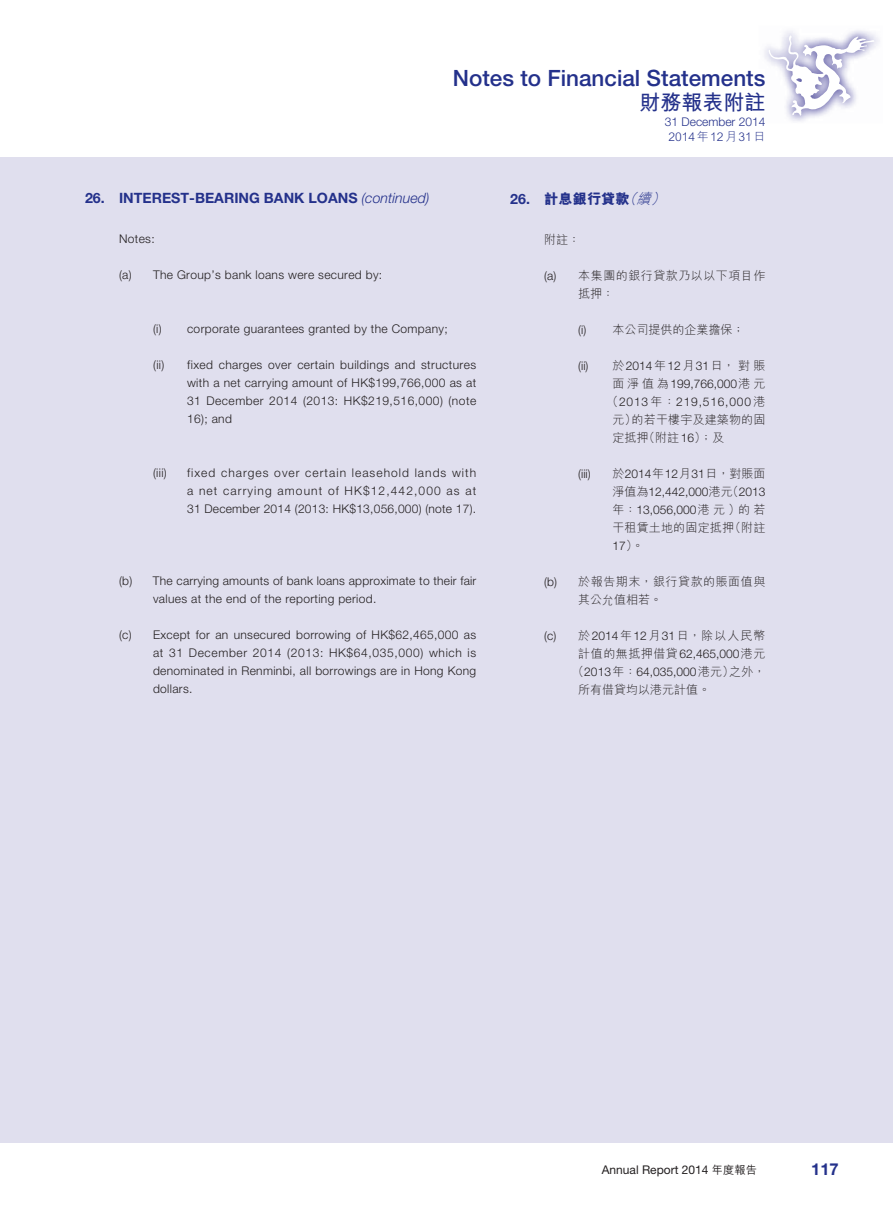
<style>
.page{position:relative;width:893px;height:1212px;background:#fff}
.page>*{position:absolute;margin:0;border:0;box-sizing:border-box;transform-origin:0 0}
.t1{font:500 22.5px "Helvetica Neue LT Std";color:#24318b}
.t2{font:21px "M Hei HK Bold B5 pc H";color:#24318b}
.t3{font:700 16.5px "Helvetica Neue LT Std";color:#24318b}
.t4{font:700 14.25px "Helvetica Neue LT Std";color:#24318b}
.t5{font:14.25px "M Hei HK Xbold B5 pc H";color:#24318b}
.t6{font:300 12px/18px "Helvetica Neue LT Std";letter-spacing:.03em;color:#231f20;text-align:justify}
.t7{font:300 12px/18px "Helvetica Neue LT Std";color:#231f20;text-align:center}
.t8{font:12px/18px "M Hei HK Light B5 pc H";letter-spacing:.015em;color:#231f20}
.t9{font:12px/18px "M Hei HK Light B5 pc H";letter-spacing:.04em;color:#231f20}
.t10{font:12px/18px "M Hei HK Light B5 pc H";letter-spacing:.045em;color:#231f20}
.t11{font:12px "Helvetica Neue LT Std";color:#231f20}
.t12{font:300 12px "Helvetica Neue LT Std";color:#24318b}
.t13{font:12px "M Hei HK Light B5 pc H";letter-spacing:.06em;color:#24318b}
.s1{font-weight:300;font-style:italic}
.s2{font-family:"Helvetica Neue LT Std";font-weight:700}
.s3{font-family:"M Hei HK Light B5 pc H";font-style:italic}
.s4{font-family:"Helvetica Neue LT Std";font-weight:300}
.s5{font-family:"M Hei HK Light B5 pc H";font-weight:400}
.s6{font-family:"M Hei HK Medium B5 pc H";font-size:11.25px}
</style>
<div class="page">
<div style="left:0;top:157px;width:893px;height:986px;background:#e0dfee"></div>
<svg style="left:760px;top:35px;width:114px;height:88px"></svg>
<h1 class="t1" style="left:453px;top:70px;width:314px">Notes to Financial Statements</h1>
<h2 class="t2" style="left:639px;top:94px;width:127px">財務報表附註</h2>
<p class="t12" style="left:665px;top:117px;width:102px">31 December 2014</p>
<p class="t13" style="left:668px;top:132px;width:98px">2014年12月31日</p>
<p class="t4" style="left:85px;top:193px;width:346px">26. INTEREST-BEARING BANK LOANS <span class="s1">(continued)</span></p>
<p class="t6" style="left:119px;top:232px;width:37px">Notes:</p>
<p class="t6" style="left:119px;top:268px;width:265px">(a) The Group’s bank loans were secured by:</p>
<p class="t6" style="left:153px;top:322px;width:296px">(i) corporate guarantees granted by the Company;</p>
<p class="t6" style="left:153px;top:358px;width:13px">(ii)</p>
<p class="t6" style="left:187px;top:358px;width:291px">fixed charges over certain buildings and structures with a net carrying amount of HK$199,766,000 as at 31 December 2014 (2013: HK$219,516,000) (note 16); and</p>
<p class="t6" style="left:153px;top:466px;width:15px">(iii)</p>
<p class="t6" style="left:187px;top:466px;width:291px">fixed charges over certain leasehold lands with a net carrying amount of HK$12,442,000 as at 31 December 2014 (2013: HK$13,056,000) (note 17).</p>
<p class="t6" style="left:153px;top:574px;width:325px;text-indent:-34px">(b) The carrying amounts of bank loans approximate to their fair values at the end of the reporting period.</p>
<p class="t6" style="left:153px;top:628px;width:325px;text-indent:-34px">(c) Except for an unsecured borrowing of HK$62,465,000 as at 31 December 2014 (2013: HK$64,035,000) which is denominated in Renminbi, all borrowings are in Hong Kong dollars.</p>
<p class="t5" style="left:510px;top:193px;width:160px"><span class="s2">26.</span> 計息銀行貸款<span class="s3">（續）</span></p>
<p class="t8" style="left:544px;top:232px;width:37px">附註：</p>
<p class="t9" style="left:578px;top:268px;width:189px;text-indent:-34px"><span class="s4">(a)</span> 本集團的銀行貸款乃以以下項目作抵押：</p>
<p class="t8" style="left:578px;top:322px;width:168px"><span class="s4">(i)</span> 本公司提供的企業擔保；</p>
<p class="t6" style="left:578px;top:358px;width:12px">(ii)</p>
<p class="t7" style="left:606px;top:358px;width:161px"><span class="s5">於</span>2014<span class="s5">年</span>12<span class="s5">月</span>31<span class="s5">日，對賬面淨值為</span>199,766,000<span class="s5">港元（</span>2013 <span class="s5">年：</span>219,516,000 <span class="s5">港</span></p>
<p class="t8" style="left:612px;top:412px;width:155px">元）的若干樓宇及建築物的固定抵押（附註<span class="s4">16</span>）；及</p>
<p class="t6" style="left:578px;top:466px;width:14px">(iii)</p>
<p class="t8" style="left:612px;top:466px;width:155px">於<span class="s4">2014</span>年<span class="s4">12</span>月<span class="s4">31</span>日，對賬面</p>
<p class="t7" style="left:612px;top:484px;width:155px;text-align:left"><span class="s5">淨值為</span>12,442,000<span class="s5">港元（</span>2013<span class="s5">年：</span>13,056,000<span class="s5">港元）的若</span></p>
<p class="t8" style="left:612px;top:520px;width:155px">干租賃土地的固定抵押（附註</p>
<p class="t6" style="left:612px;top:538px;width:33px">17<span class="s5">）。</span></p>
<p class="t10" style="left:578px;top:574px;width:189px;text-indent:-34px"><span class="s4">(b)</span> 於報告期末，銀行貸款的賬面值與其公允值相若。</p>
<p class="t6" style="left:544px;top:628px;width:223px">(c) <span class="s5">於</span>2014<span class="s5">年</span>12<span class="s5">月</span>31<span class="s5">日，除以人民幣</span></p>
<p class="t9" style="left:578px;top:646px;width:189px">計值的無抵押借貸<span class="s4">62,465,000</span>港元</p>
<p class="t7" style="left:572px;top:664px;width:195px"><span class="s5">（</span>2013<span class="s5">年：</span>64,035,000<span class="s5">港元）之外，</span></p>
<p class="t8" style="left:578px;top:682px;width:133px">所有借貸均以港元計值。</p>
<p class="t11" style="left:602px;top:1165px;width:157px">Annual Report 2014 <span class="s6">年度報告</span></p>
<h3 class="t3" style="left:811px;top:1163px;width:29px">117</h3>
</div>
